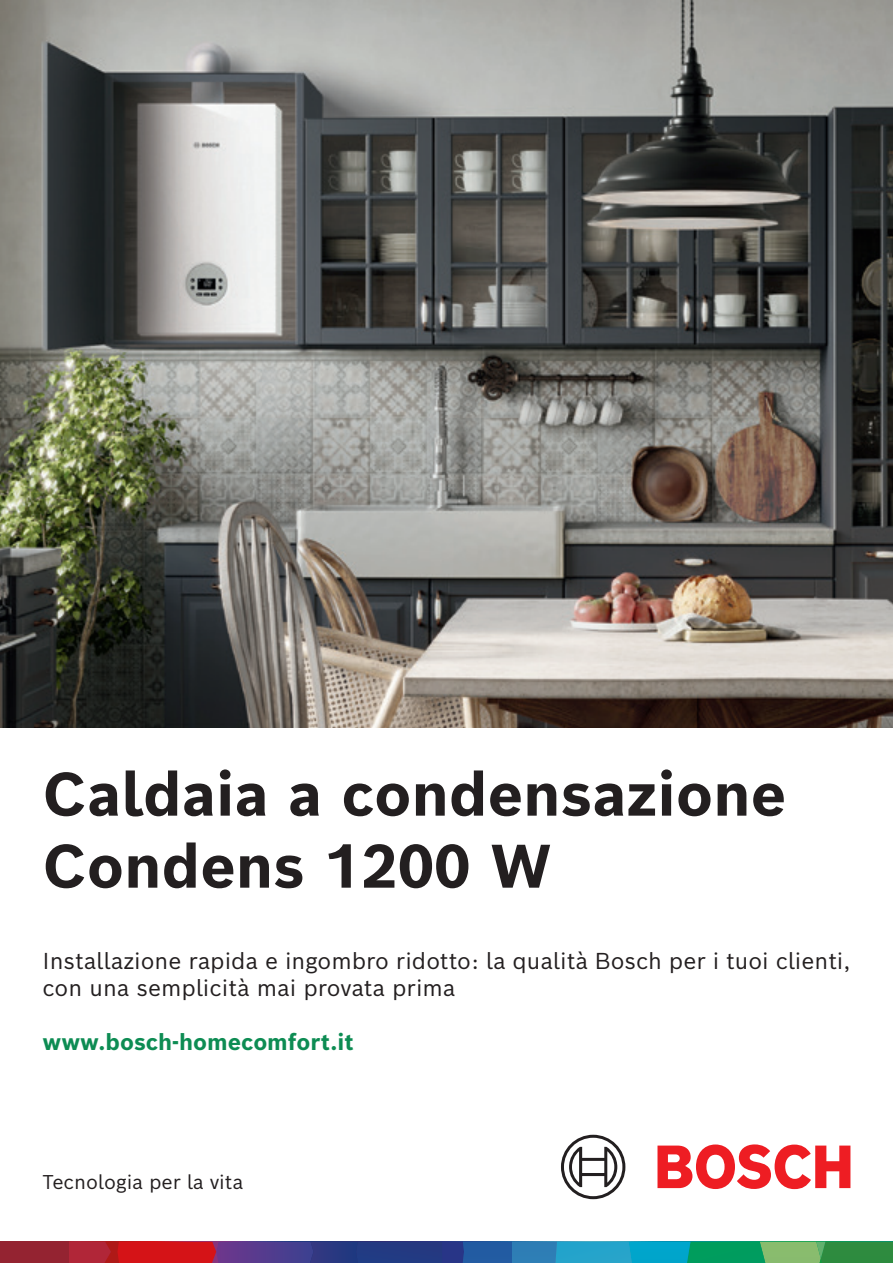
<style>
.page{position:relative;width:893px;height:1263px;background:#fff}
.page>*{position:absolute;margin:0;border:0;box-sizing:border-box;transform-origin:0 0}
.t1{font:700 60px/72px "Bosch Sans";color:#231f20}
.t2{font:22.5px/27px "Bosch Sans";color:#231f20}
.t3{font:700 22.5px "Bosch Sans";color:#0d8c53}
.t4{font:19.5px "Bosch Sans";letter-spacing:-.005em;color:#231f20}
</style>
<div class="page">
<div style="left:0;top:1242px;width:69px;height:21px;background:#942331"></div>
<svg style="left:69px;top:1242px;width:824px;height:21px;background:#4a6377"></svg>
<svg style="left:657px;top:1144px;width:193px;height:45px"></svg>
<svg style="left:561px;top:1135px;width:64px;height:64px"></svg>
<img style="left:0;top:0;width:893px;height:728px">
<h1 class="t1" style="left:43px;top:757px;width:745px">Caldaia a condensazione<br>Condens 1200 W</h1>
<p class="t2" style="left:43px;top:946px;width:809px">Installazione rapida e ingombro ridotto: la qualità Bosch per i tuoi clienti, con una semplicità mai provata prima</p>
<p class="t3" style="left:43px;top:1026px;width:313px">www.bosch-homecomfort.it</p>
<p class="t4" style="left:43px;top:1169px;width:202px">Tecnologia per la vita</p>
</div>
